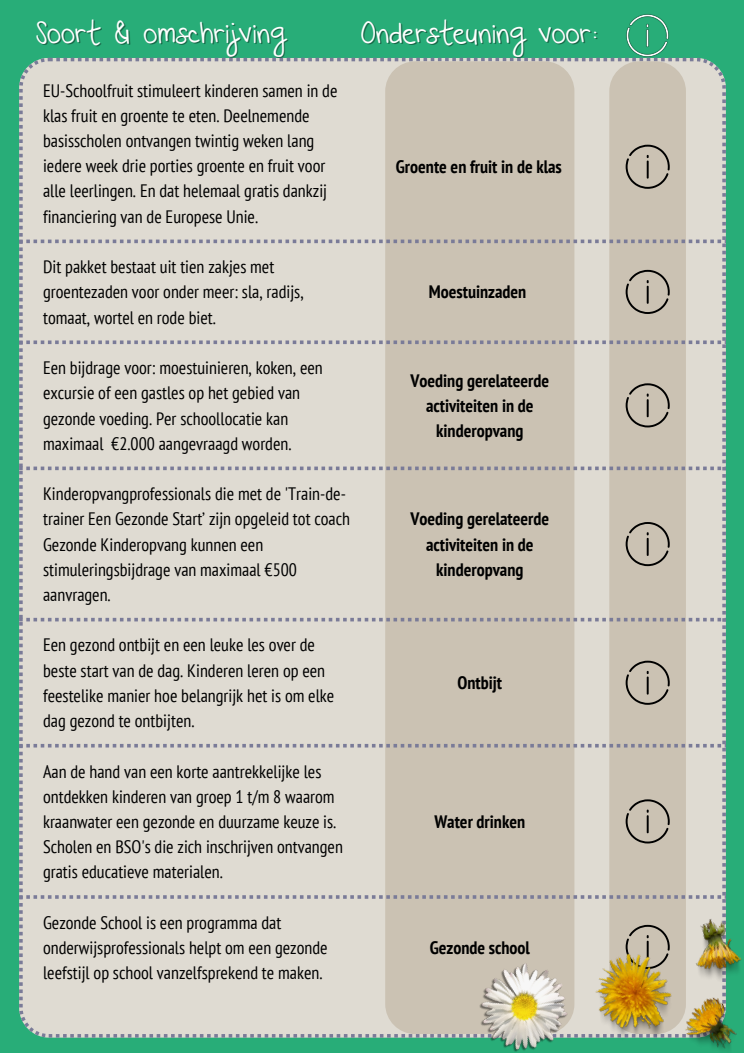
<style>
.page{position:relative;width:744px;height:1053px;background:#fff}
.page>*{position:absolute;margin:0;border:0;box-sizing:border-box;transform-origin:0 0}
.t1{font:28px "Beautiful Every Time";color:#fff}
.t2{font:condensed 18px/25.2px "PT Sans";color:#000}
.t3{font:700 condensed 18px/25.2px "PT Sans";color:#000;text-align:center}
</style>
<div class="page">
<div style="left:0;top:0;width:744px;height:1052px;background:#28ad78"></div>
<img style="left:626px;top:14px;width:44px;height:44px">
<div style="left:19px;top:58px;width:707px;height:979px;background:#dfdbd2"></div>
<div style="left:385px;top:61px;width:189px;height:972px;background:#cbc2b3;border-radius:30px"></div>
<div style="left:609px;top:61px;width:77px;height:972px;background:#cbc2b3;border-radius:30px"></div>
<svg style="left:626px;top:145px;width:44px;height:44px"></svg>
<svg style="left:626px;top:270px;width:44px;height:44px"></svg>
<svg style="left:626px;top:383px;width:44px;height:44px"></svg>
<img style="left:462px;top:967px;width:58px;height:85px">
<svg style="left:626px;top:522px;width:44px;height:44px"></svg>
<svg style="left:626px;top:660px;width:44px;height:44px"></svg>
<svg style="left:626px;top:799px;width:44px;height:44px"></svg>
<svg style="left:19px;top:239px;width:707px;height:4px"></svg>
<img style="left:520px;top:912px;width:222px;height:139px">
<svg style="left:19px;top:340px;width:707px;height:4px"></svg>
<svg style="left:19px;top:466px;width:707px;height:4px"></svg>
<svg style="left:19px;top:617px;width:707px;height:4px"></svg>
<svg style="left:19px;top:743px;width:707px;height:4px"></svg>
<svg style="left:19px;top:895px;width:707px;height:3px"></svg>
<h2 class="t1" style="left:36px;top:14px;width:251px">Soort &amp; omschrijving</h2>
<h2 class="t1" style="left:361px;top:14px;width:239px">Ondersteuning voor:</h2>
<h1 class="t2" style="left:43px;top:77px;width:296px">EU-Schoolfruit stimuleert kinderen samen in de klas fruit en groente te eten. Deelnemende basisscholen ontvangen twintig weken lang iedere week drie porties groente en fruit voor alle leerlingen. En dat helemaal gratis dankzij financiering van de Europese Unie.</h1>
<h1 class="t2" style="left:43px;top:254px;width:262px">Dit pakket bestaat uit tien zakjes met groentezaden voor onder meer: sla, radijs, tomaat, wortel en rode biet.</h1>
<p class="t2" style="left:43px;top:355px;width:281px">Een bijdrage voor: moestuinieren, koken, een excursie of een gastles op het gebied van gezonde voeding. Per schoollocatie kan maximaal €2.000 aangevraagd worden.</p>
<h2 class="t2" style="left:43px;top:481px;width:309px">Kinderopvangprofessionals die met de 'Train-de&shy;trainer Een Gezonde Start’ zijn opgeleid tot coach Gezonde Kinderopvang kunnen een stimuleringsbijdrage van maximaal €500 aanvragen.</h2>
<h2 class="t2" style="left:43px;top:632px;width:293px">Een gezond ontbijt en een leuke les over de beste start van de dag. Kinderen leren op een feestelike manier hoe belangrijk het is om elke dag gezond te ontbijten.</h2>
<h2 class="t2" style="left:43px;top:758px;width:301px">Aan de hand van een korte aantrekkelijke les ontdekken kinderen van groep 1 t/m 8 waarom kraanwater een gezonde en duurzame keuze is.<br>Scholen en BSO's die zich inschrijven ontvangen gratis educatieve materialen.</h2>
<p class="t2" style="left:43px;top:909px;width:286px">Gezonde School is een programma dat onderwijsprofessionals helpt om een gezonde leefstijl op school vanzelfsprekend te maken.</p>
<h2 class="t3" style="left:396px;top:154px;width:168px">Groente en fruit in de klas</h2>
<h2 class="t3" style="left:429px;top:279px;width:99px">Moestuinzaden</h2>
<p class="t3" style="left:410px;top:367px;width:140px">Voeding gerelateerde activiteiten in de kinderopvang</p>
<p class="t3" style="left:410px;top:506px;width:140px">Voeding gerelateerde activiteiten in de kinderopvang</p>
<p class="t3" style="left:458px;top:670px;width:46px">Ontbijt</p>
<p class="t3" style="left:434px;top:808px;width:92px">Water drinken</p>
<p class="t3" style="left:430px;top:934px;width:102px">Gezonde school</p>
</div>
